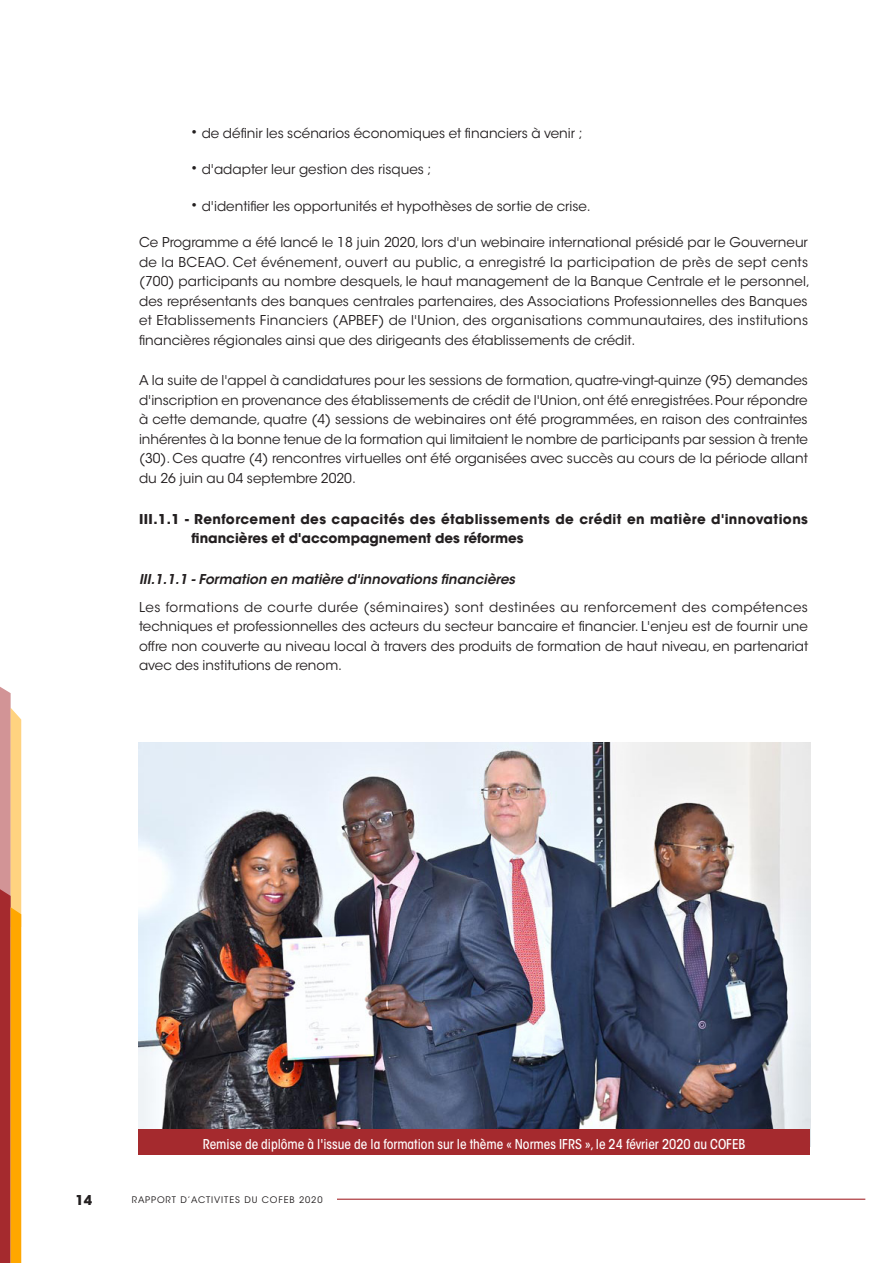
<style>
.page{position:relative;width:893px;height:1263px;background:#fff}
.page>*{position:absolute;margin:0;border:0;box-sizing:border-box;transform-origin:0 0}
.Texte_Temps_Forts{font:13.5px/19.5px "ITC Avant Garde Std";color:#231f20;text-align:justify}
.Texte_Temps_Forts-2{font:700 13.5px/19.5px "ITC Avant Garde Std";letter-spacing:.03em;color:#231f20}
.Texte_Temps_Forts-3{font:500 condensed 13.5px "ITC Avant Garde Std";color:#fff}
.Texte_Temps_Forts-4{font:italic 600 13.5px "ITC Avant Garde Std";color:#231f20}
.t1{font:9px "ITC Avant Garde Std";letter-spacing:.1em;color:#231f20}
.s1{font-size:16.5px}
</style>
<div class="page">
<hr style="left:337px;top:1198px;width:528px;height:2px;background:#a52a2e">
<svg style="left:0;top:687px;width:21px;height:576px;background:#d47d47"></svg>
<img style="left:138px;top:743px;width:672px;height:386px">
<div style="left:138px;top:1129px;width:672px;height:26px;background:#a52a2e"></div>
<p class="Texte_Temps_Forts" style="left:190px;top:123px;width:394px"><span class="s1">•</span> de définir les scénarios économiques et financiers à venir ;</p>
<p class="Texte_Temps_Forts" style="left:190px;top:160px;width:243px"><span class="s1">•</span> d'adapter leur gestion des risques ;</p>
<p class="Texte_Temps_Forts" style="left:190px;top:196px;width:402px"><span class="s1">•</span> d'identifier les opportunités et hypothèses de sortie de crise.</p>
<p class="Texte_Temps_Forts" style="left:139px;top:233px;width:672px;text-align:left">Ce Programme a été lancé le 18 juin 2020, lors d'un webinaire international présidé par le Gouverneur de la BCEAO. Cet événement, ouvert au public, a enregistré la participation de près de sept cents (700) participants au nombre desquels, le haut management de la Banque Centrale et le personnel, des représentants des banques centrales partenaires, des Associations Professionnelles des Banques et Etablissements Financiers (APBEF) de l'Union, des organisations communautaires, des institutions financières régionales ainsi que des dirigeants des établissements de crédit.</p>
<p class="Texte_Temps_Forts" style="left:139px;top:371px;width:670px">A la suite de l'appel à candidatures pour les sessions de formation, quatre-vingt-quinze (95) demandes d'inscription en provenance des établissements de crédit de l'Union, ont été enregistrées. Pour répondre à cette demande, quatre (4) sessions de webinaires ont été programmées, en raison des contraintes inhérentes à la bonne tenue de la formation qui limitaient le nombre de participants par session à trente (30). Ces quatre (4) rencontres virtuelles ont été organisées avec succès au cours de la période allant du 26 juin au 04 septembre 2020.</p>
<p class="Texte_Temps_Forts-2" style="left:192px;top:509px;width:618px;text-indent:-53px">III.1.1 - Renforcement des capacités des établissements de crédit en matière d'innovations financières et d'accompagnement des réformes</p>
<p class="Texte_Temps_Forts-4" style="left:139px;top:570px;width:378px">III.1.1.1 - Formation en matière d'innovations financières</p>
<p class="Texte_Temps_Forts" style="left:139px;top:597px;width:671px">Les formations de courte durée (séminaires) sont destinées au renforcement des compétences techniques et professionnelles des acteurs du secteur bancaire et financier. L'enjeu est de fournir une offre non couverte au niveau local à travers des produits de formation de haut niveau, en partenariat avec des institutions de renom.</p>
<p class="Texte_Temps_Forts-3" style="left:203px;top:1135px;width:544px">Remise de diplôme à l'issue de la formation sur le thème « Normes IFRS », le 24 février 2020 au COFEB</p>
<p class="Texte_Temps_Forts-2" style="left:76px;top:1190px;width:18px">14</p>
<p class="t1" style="left:132px;top:1194px;width:192px">RAPPORT D’ACTIVITES DU COFEB 2020</p>
</div>
